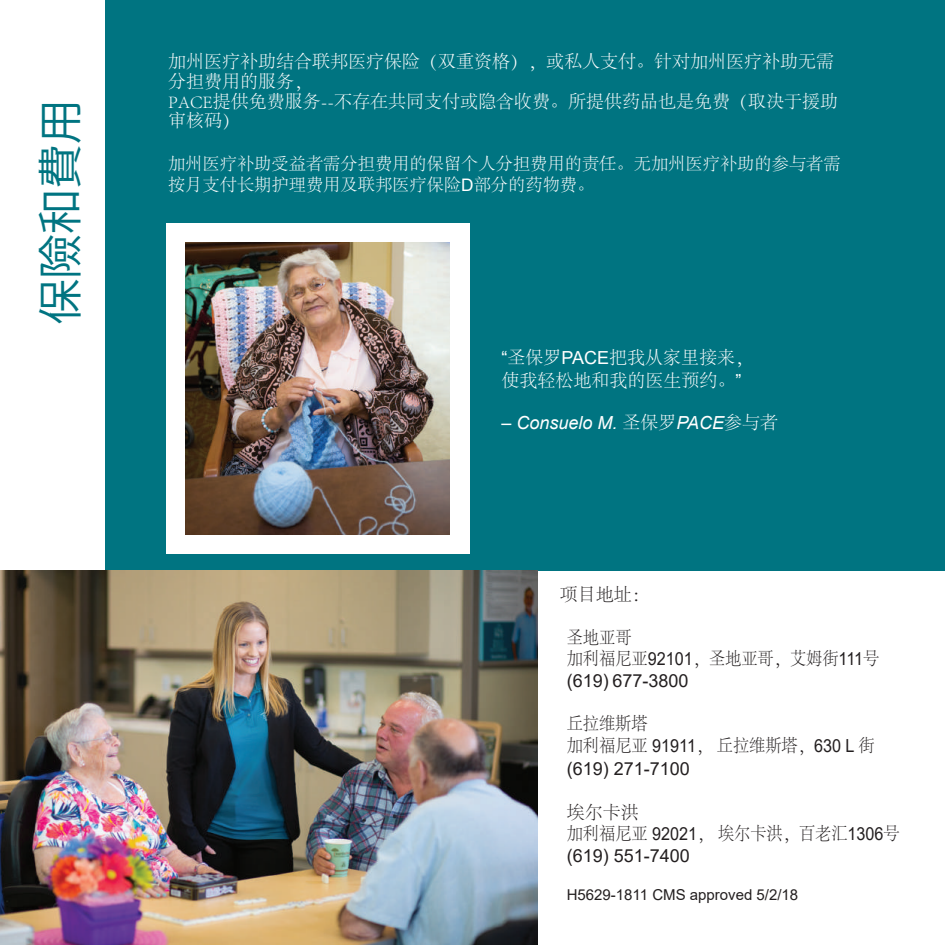
<style>
.page{position:relative;width:945px;height:945px;background:#fff}
.page>*{position:absolute;margin:0;border:0;box-sizing:border-box;transform-origin:0 0}
.t1{font:45px "Koz Go Pr 6 N";color:#007481}
.t2{font:300 18px/19.5px "Adobe Song Std";color:#fff}
.t3{font:300 18px/21.6px "Adobe Song Std";color:#231f20;scale:.9 1}
.t4{font:18px "Arial";color:#231f20}
.t5{font:300 18px/21.6px "Adobe Song Std";color:#231f20}
.t6{font:italic 18px "Arial";color:#fff}
.t7{font:300 17.25px/20.7px "Adobe Song Std";color:#fff}
.t8{font:15px "Arial";color:#231f20}
.s1{font-family:"Arial";font-weight:400}
.s2{font-family:"Adobe Song Std";font-weight:300;font-style:normal}
</style>
<div class="page">
<div style="left:0;top:0;width:945px;height:571px;background:#007481"></div>
<div style="left:0;top:0;width:104px;height:945px;background:#fff"></div>
<img style="left:0;top:571px;width:537px;height:374px">
<div style="left:166px;top:224px;width:303px;height:330px;background:#fff"></div>
<img style="left:185px;top:242px;width:265px;height:292px">
<h1 class="t1" style="left:35px;top:324px;width:226px;rotate:-90deg">保險和費用</h1>
<p class="t2" style="left:168px;top:53px;width:672px">加州医疗补助结合联邦医疗保险（双重资格），或私人支付。针对加州医疗补助无需分担费用的服务，<br>PACE提供免费服务--不存在共同支付或隐含收费。所提供药品也是免费（取决于援助审核码）</p>
<p class="t7" style="left:168px;top:154px;width:674px">加州医疗补助受益者需分担费用的保留个人分担费用的责任。无加州医疗补助的参与者需按月支付长期护理费用及联邦医疗保险<span class="s1">D</span>部分的药物费。</p>
<p class="t2" style="left:501px;top:347px;width:253px;line-height:23px"><span class="s1">“</span>圣保罗<span class="s1">PACE</span>把我从家里接来，使我轻松地和我的医生预约。<span class="s1">”</span></p>
<p class="t6" style="left:501px;top:411px;width:278px">– Consuelo M. <span class="s2">圣保罗</span>PACE<span class="s2">参与者</span></p>
<p class="t5" style="left:560px;top:584px;width:91px">项目地址：</p>
<p class="t3" style="left:567px;top:627px;width:349px">圣地亚哥<br>加利福尼亚<span class="s1">92101</span>，圣地亚哥，艾姆街<span class="s1">111</span>号</p>
<p class="t4" style="left:567px;top:668px;width:123px">(619) 677-3800</p>
<p class="t3" style="left:567px;top:713px;width:344px;line-height:22.2px">丘拉维斯塔<br>加利福尼亚 <span class="s1">91911</span>，丘拉维斯塔，<span class="s1">630 L</span> 街</p>
<p class="t4" style="left:567px;top:756px;width:125px">(619) 271-7100</p>
<p class="t5" style="left:567px;top:802px;width:335px">埃尔卡洪<br>加利福尼亚 <span class="s1">92021</span>，埃尔卡洪，百老汇<span class="s1">1306</span>号</p>
<p class="t4" style="left:567px;top:844px;width:125px">(619) 551-7400</p>
<p class="t8" style="left:567px;top:885px;width:233px">H5629-1811 CMS approved 5/2/18</p>
</div>
